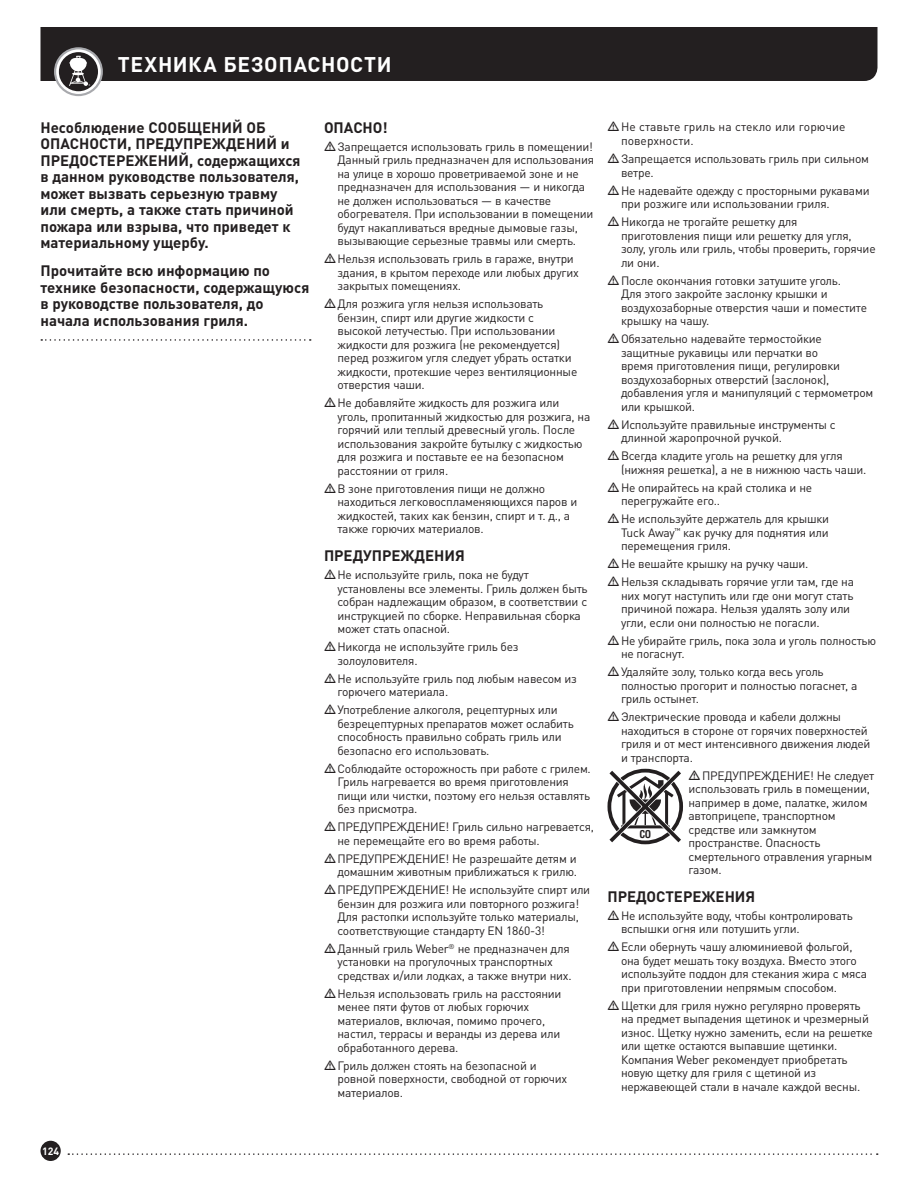
<style>
.page{position:relative;width:918px;height:1188px;background:#fff}
.page>*{position:absolute;margin:0;border:0;box-sizing:border-box;transform-origin:0 0}
.t1{font:700 21px "DIN Pro";letter-spacing:.03em;color:#fff}
.t2{font:700 15px/16.5px "DIN Pro";color:#231f20}
.t3{font:12px/13.5px "DIN Pro";letter-spacing:-.02em;color:#231f20}
.t4{font:12px/14.4px "DIN Pro";letter-spacing:.005em;color:#231f20}
.t5{font:700 10.5px "DIN Pro";color:#fff}
.t6{font:700 condensed 10.5px "Helvetica LT Std";color:#231f20}
</style>
<div class="page">
<div style="left:40px;top:27px;width:838px;height:54px;background:#231f20"></div>
<svg style="left:55px;top:48px;width:47px;height:47px"></svg>
<div style="left:54px;top:47px;width:49px;height:49px;border:2px solid #a8a9ad;border-radius:50%"></div>
<div style="left:59px;top:52px;width:39px;height:39px;background:#231f20;border-radius:50%"></div>
<svg style="left:69px;top:56px;width:21px;height:30px"></svg>
<div style="left:40px;top:1141px;width:21px;height:20px;background:#231f20;border-radius:50%"></div>
<svg style="left:68px;top:1153px;width:810px;height:2px"></svg>
<svg style="left:41px;top:339px;width:270px;height:2px"></svg>
<svg style="left:608px;top:769px;width:75px;height:75px"></svg>
<h1 class="t1" style="left:118px;top:47px;width:275px">ТЕХНИКА БЕЗОПАСНОСТИ</h1>
<p class="t2" style="left:40px;top:118px;width:262px">Несоблюдение СООБЩЕНИЙ ОБ<br>ОПАСНОСТИ, ПРЕДУПРЕЖДЕНИЙ и<br>ПРЕДОСТЕРЕЖЕНИЙ, содержащихся в данном руководстве пользователя, может вызвать серьезную травму или смерть, а также стать причиной пожара или взрыва, что приведет к материальному ущербу.</p>
<p class="t2" style="left:40px;top:261px;width:270px">Прочитайте всю информацию по технике безопасности, содержащуюся в руководстве пользователя, до начала использования гриля.</p>
<p class="t2" style="left:324px;top:118px;width:65px">ОПАСНО!</p>
<p class="t3" style="left:338px;top:139px;width:258px">Запрещается использовать гриль в помещении!<br>Данный гриль предназначен для использования на улице в хорошо проветриваемой зоне и не предназначен для использования — и никогда не должен использоваться — в качестве обогревателя. При использовании в помещении будут накапливаться вредные дымовые газы, вызывающие серьезные травмы или смерть.</p>
<p class="t3" style="left:338px;top:251px;width:243px">Нельзя использовать гриль в гараже, внутри здания, в крытом переходе или любых других закрытых помещениях.</p>
<p class="t3" style="left:338px;top:296px;width:241px">Для розжига угля нельзя использовать бензин, спирт или другие жидкости с высокой летучестью. При использовании жидкости для розжига (не рекомендуется) перед розжигом угля следует убрать остатки жидкости, протекшие через вентиляционные отверстия чаши.</p>
<p class="t3" style="left:338px;top:395px;width:254px">Не добавляйте жидкость для розжига или уголь, пропитанный жидкостью для розжига, на горячий или теплый древесный уголь. После использования закройте бутылку с жидкостью для розжига и поставьте ее на безопасном расстоянии от гриля.</p>
<p class="t3" style="left:338px;top:481px;width:241px">В зоне приготовления пищи не должно находиться легковоспламеняющихся паров и жидкостей, таких как бензин, спирт и т. д., а также горючих материалов.</p>
<p class="t2" style="left:324px;top:546px;width:142px">ПРЕДУПРЕЖДЕНИЯ</p>
<p class="t3" style="left:338px;top:567px;width:252px">Не используйте гриль, пока не будут установлены все элементы. Гриль должен быть собран надлежащим образом, в соответствии с инструкцией по сборке. Неправильная сборка может стать опасной.</p>
<p class="t3" style="left:338px;top:639px;width:182px">Никогда не используйте гриль без золоуловителя.</p>
<p class="t3" style="left:338px;top:670px;width:241px">Не используйте гриль под любым навесом из горючего материала.</p>
<p class="t3" style="left:338px;top:702px;width:238px">Употребление алкоголя, рецептурных или безрецептурных препаратов может ослабить способность правильно собрать гриль или безопасно его использовать.</p>
<p class="t3" style="left:338px;top:760px;width:255px">Соблюдайте осторожность при работе с грилем.<br>Гриль нагревается во время приготовления пищи или чистки, поэтому его нельзя оставлять без присмотра.</p>
<p class="t3" style="left:338px;top:819px;width:258px">ПРЕДУПРЕЖДЕНИЕ! Гриль сильно нагревается, не перемещайте его во время работы.</p>
<p class="t3" style="left:338px;top:850px;width:241px">ПРЕДУПРЕЖДЕНИЕ! Не разрешайте детям и домашним животным приближаться к грилю.</p>
<p class="t3" style="left:338px;top:882px;width:254px">ПРЕДУПРЕЖДЕНИЕ! Не используйте спирт или бензин для розжига или повторного розжига!<br>Для растопки используйте только материалы, соответствующие стандарту EN 1860-3!</p>
<p class="t3" style="left:338px;top:940px;width:236px">Данный гриль Weber<sup>®</sup> не предназначен для установки на прогулочных транспортных средствах и/или лодках, а также внутри них.</p>
<p class="t3" style="left:338px;top:985px;width:226px">Нельзя использовать гриль на расстоянии менее пяти футов от любых горючих материалов, включая, помимо прочего, настил, террасы и веранды из дерева или обработанного дерева.</p>
<p class="t3" style="left:338px;top:1057px;width:231px">Гриль должен стоять на безопасной и ровной поверхности, свободной от горючих материалов.</p>
<p class="t4" style="left:621px;top:118px;width:226px">Не ставьте гриль на стекло или горючие поверхности.</p>
<p class="t3" style="left:621px;top:151px;width:250px">Запрещается использовать гриль при сильном ветре.</p>
<p class="t3" style="left:621px;top:182px;width:250px">Не надевайте одежду с просторными рукавами при розжиге или использовании гриля.</p>
<p class="t3" style="left:621px;top:214px;width:256px">Никогда не трогайте решетку для приготовления пищи или решетку для угля, золу, уголь или гриль, чтобы проверить, горячие ли они.</p>
<p class="t3" style="left:621px;top:272px;width:248px">После окончания готовки затушите уголь.<br>Для этого закройте заслонку крышки и воздухозаборные отверстия чаши и поместите крышку на чашу.</p>
<p class="t3" style="left:621px;top:331px;width:254px">Обязательно надевайте термостойкие защитные рукавицы или перчатки во<br>время приготовления пищи, регулировки воздухозаборных отверстий (заслонок), добавления угля и манипуляций с термометром или крышкой.</p>
<p class="t3" style="left:621px;top:416px;width:216px">Используйте правильные инструменты с длинной жаропрочной ручкой.</p>
<p class="t3" style="left:621px;top:448px;width:247px">Всегда кладите уголь на решетку для угля (нижняя решетка), а не в нижнюю часть чаши.</p>
<p class="t3" style="left:621px;top:479px;width:193px">Не опирайтесь на край столика и не перегружайте его..</p>
<p class="t3" style="left:621px;top:511px;width:210px;text-align:justify">Не используйте держатель для крышки Tuck Away<sup>™</sup> как ручку для поднятия или перемещения гриля.</p>
<p class="t3" style="left:621px;top:554px;width:235px;line-height:18px">Не вешайте крышку на ручку чаши.<br>Нельзя складывать горячие угли там, где на</p>
<p class="t3" style="left:621px;top:587px;width:234px">них могут наступить или где они могут стать причиной пожара. Нельзя удалять золу или угли, если они полностью не погасли.</p>
<p class="t3" style="left:621px;top:632px;width:257px">Не убирайте гриль, пока зола и уголь полностью не погаснут.</p>
<p class="t3" style="left:621px;top:664px;width:238px">Удаляйте золу, только когда весь уголь полностью прогорит и полностью погаснет, а гриль остынет.</p>
<p class="t3" style="left:621px;top:709px;width:251px">Электрические провода и кабели должны находиться в стороне от горячих поверхностей гриля и от мест интенсивного движения людей и транспорта.</p>
<p class="t3" style="left:689px;top:767px;width:187px;text-indent:14px">ПРЕДУПРЕЖДЕНИЕ! Не следует использовать гриль в помещении, например в доме, палатке, жилом автоприцепе, транспортном средстве или замкнутом пространстве. Опасность смертельного отравления угарным газом.</p>
<p class="t2" style="left:608px;top:886px;width:149px">ПРЕДОСТЕРЕЖЕНИЯ</p>
<p class="t3" style="left:621px;top:908px;width:233px">Не используйте воду, чтобы контролировать вспышки огня или потушить угли.</p>
<p class="t3" style="left:621px;top:939px;width:248px">Если обернуть чашу алюминиевой фольгой, она будет мешать току воздуха. Вместо этого используйте поддон для стекания жира с мяса при приготовлении непрямым способом.</p>
<p class="t3" style="left:621px;top:998px;width:253px">Щетки для гриля нужно регулярно проверять на предмет выпадения щетинок и чрезмерный износ. Щетку нужно заменить, если на решетке или щетке остаются выпавшие щетинки.<br>Компания Weber рекомендует приобретать новую щетку для гриля с щетиной из нержавеющей стали в начале каждой весны.</p>
<p class="t6" style="left:639px;top:828px;width:13px">CO</p>
<p class="t5" style="left:42px;top:1142px;width:19px">124</p>
</div>
